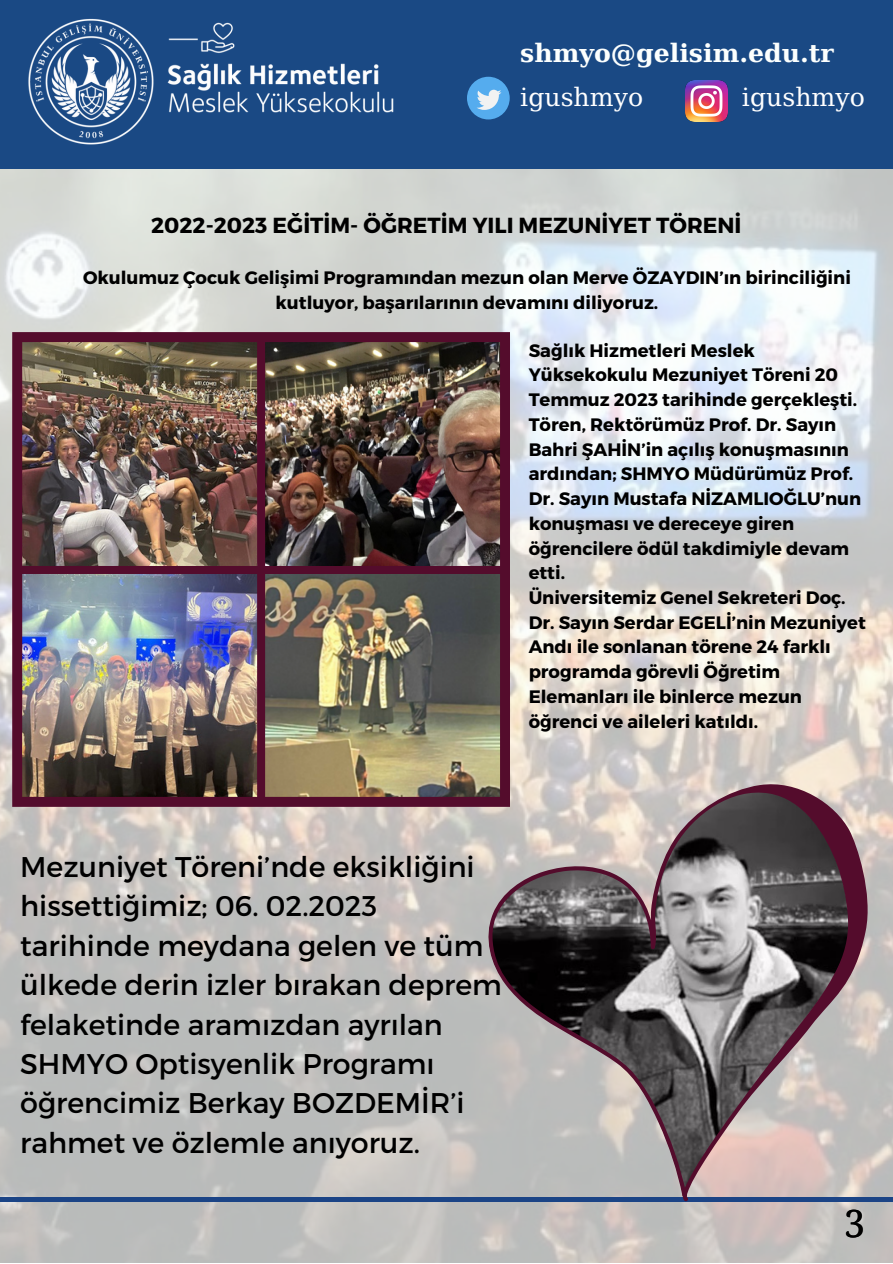
<style>
.page{position:relative;width:893px;height:1264px;background:#fff}
.page>*{position:absolute;margin:0;border:0;box-sizing:border-box;transform-origin:0 0}
.t1{font:37.2px "Noto Serif";color:#000}
.t2{font:28.5px/39.3px "Montserrat";color:#000}
.t3{font:700 25.2px "DejaVu Serif";color:#fcfffe}
.t4{font:25.2px "DejaVu Serif";color:#fff}
.t5{font:700 21.75px "Montserrat";color:#000}
.t6{font:700 18px/24.8px "Montserrat";color:#000}
</style>
<div class="page">
<img style="left:0;top:169px;width:892px;height:1093px">
<div style="left:0;top:69px;width:892px;height:100px;background:#1a4984"></div>
<div style="left:0;top:0;width:892px;height:71px;background:#1a4984"></div>
<div style="left:467px;top:77px;width:42px;height:42px;background:#55acee;border-radius:50%"></div>
<svg style="left:477px;top:90px;width:24px;height:20px"></svg>
<img style="left:686px;top:80px;width:41px;height:42px">
<img style="left:0;top:18px;width:424px;height:165px">
<hr style="left:0;top:1197px;width:892px;height:4px;background:#1b4486">
<svg style="left:488px;top:784px;width:379px;height:417px;background:#8f8788"></svg>
<img style="left:12px;top:332px;width:498px;height:474px">
<p class="t3" style="left:520px;top:38px;width:315px">shmyo@gelisim.edu.tr</p>
<p class="t4" style="left:520px;top:82px;width:124px">igushmyo</p>
<p class="t4" style="left:742px;top:82px;width:124px">igushmyo</p>
<p class="t5" style="left:151px;top:211px;width:591px">2022-2023 EĞİTİM- ÖĞRETİM YILI MEZUNİYET TÖRENİ</p>
<p class="t6" style="left:83px;top:265px;width:769px;text-align:center">Okulumuz Çocuk Gelişimi Programından mezun olan Merve ÖZAYDIN’ın birinciliğini kutluyor, başarılarının devamını diliyoruz.</p>
<p class="t6" style="left:528px;top:337px;width:330px">Sağlık Hizmetleri Meslek<br>Yüksekokulu Mezuniyet Töreni 20<br>Temmuz 2023 tarihinde gerçekleşti.</p>
<p class="t6" style="left:528px;top:411px;width:334px">Tören, Rektörümüz Prof. Dr. Sayın<br>Bahri ŞAHİN’in açılış konuşmasının ardından; SHMYO Müdürümüz Prof.<br>Dr. Sayın Mustafa NİZAMLIOĞLU’nun konuşması ve dereceye giren öğrencilere ödül takdimiyle devam etti.</p>
<p class="t6" style="left:528px;top:584px;width:338px">Üniversitemiz Genel Sekreteri Doç.<br>Dr. Sayın Serdar EGELİ’nin Mezuniyet<br>Andı ile sonlanan törene 24 farklı programda görevli Öğretim<br>Elemanları ile binlerce mezun öğrenci ve aileleri katıldı.</p>
<p class="t2" style="left:20px;top:845px;width:483px">Mezuniyet Töreni’nde eksikliğini hissettiğimiz; 06. 02.2023 tarihinde meydana gelen ve tüm ülkede derin izler bırakan deprem felaketinde aramızdan ayrılan<br>SHMYO Optisyenlik Programı öğrencimiz Berkay BOZDEMİR’i rahmet ve özlemle anıyoruz.</p>
<p class="t1" style="left:844px;top:1197px;width:22px">3</p>
</div>
